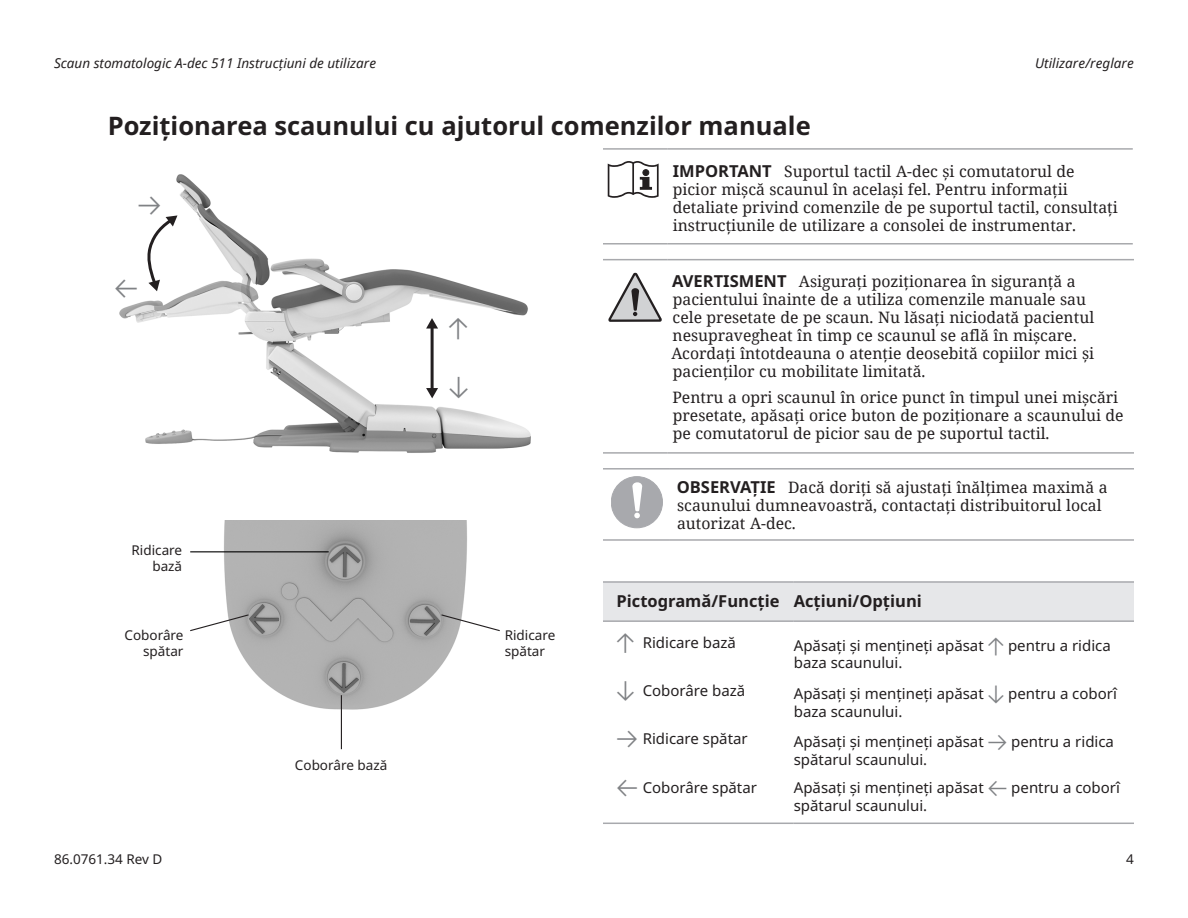
<style>
.page{position:relative;width:1188px;height:918px;background:#fff}
.page>*{position:absolute;margin:0;border:0;box-sizing:border-box;transform-origin:0 0}
.Heading_2{font:700 25.5px "Noto Sans";color:#231f20}
.t1{font:18px "Adec Touch Pad";color:#808285}
.Table_Heading{font:700 16.5px "Noto Sans";color:#231f20}
.Warning_text{font:15.75px/18px "Noto Serif";color:#231f20}
.Table_Text_w_Icons{font:15px/17.7px "Noto Sans";color:#231f20}
.Callout{font:13.5px/15.8px "Noto Sans";color:#231f20;text-align:right}
.t2{font:italic 13.5px "Noto Sans";color:#231f20}
.s1{font-family:"Noto Sans";font-weight:700;font-size:16.5px}
.s2{font-family:"Adec Touch Pad";font-size:16.5px;color:#808285}
.s3{font-family:"Adec Touch Pad";color:#808285}
</style>
<div class="page">
<hr style="left:668px;top:148px;width:465px;height:2px;background:#a8a9ad">
<hr style="left:668px;top:243px;width:465px;height:2px;background:#a8a9ad">
<hr style="left:603px;top:148px;width:65px;height:2px;background:#a8a9ad">
<hr style="left:603px;top:243px;width:65px;height:2px;background:#a8a9ad">
<svg style="left:608px;top:161px;width:51px;height:37px"></svg>
<hr style="left:668px;top:259px;width:466px;height:1px;background:#a8a9ad">
<hr style="left:668px;top:452px;width:466px;height:2px;background:#a8a9ad">
<hr style="left:603px;top:259px;width:65px;height:1px;background:#a8a9ad">
<hr style="left:603px;top:452px;width:65px;height:2px;background:#a8a9ad">
<svg style="left:609px;top:273px;width:52px;height:49px"></svg>
<hr style="left:603px;top:468px;width:67px;height:2px;background:#a8a9ad">
<hr style="left:603px;top:539px;width:67px;height:2px;background:#a8a9ad">
<hr style="left:670px;top:468px;width:464px;height:2px;background:#a8a9ad">
<hr style="left:670px;top:539px;width:464px;height:2px;background:#a8a9ad">
<div style="left:611px;top:477px;width:51px;height:51px;background:#a8a9ad;border-radius:50%"></div>
<div style="left:611px;top:476px;width:52px;height:52px;border:1px solid #a8a9ad;border-radius:50%"></div>
<svg style="left:632px;top:482px;width:10px;height:36px"></svg>
<div style="left:603px;top:583px;width:531px;height:37px;background:#e6e7e9"></div>
<hr style="left:603px;top:581px;width:191px;height:2px;background:#a8a9ad">
<hr style="left:794px;top:581px;width:340px;height:2px;background:#a8a9ad">
<hr style="left:603px;top:620px;width:191px;height:2px;background:#a8a9ad">
<hr style="left:794px;top:620px;width:340px;height:2px;background:#a8a9ad">
<hr style="left:603px;top:823px;width:191px;height:1px;background:#a8a9ad">
<hr style="left:794px;top:823px;width:340px;height:1px;background:#a8a9ad">
<img style="left:119px;top:174px;width:412px;height:279px">
<svg style="left:148px;top:215px;width:29px;height:76px"></svg>
<svg style="left:426px;top:388px;width:12px;height:10px"></svg>
<svg style="left:426px;top:318px;width:12px;height:11px"></svg>
<hr style="left:431px;top:325px;width:3px;height:65px;background:#231f20">
<img style="left:217px;top:520px;width:250px;height:197px">
<hr style="left:341px;top:695px;width:1px;height:54px;background:#231f20">
<hr style="left:190px;top:551px;width:139px;height:1px;background:#000">
<svg style="left:440px;top:614px;width:60px;height:18px"></svg>
<svg style="left:190px;top:614px;width:60px;height:18px"></svg>
<p class="t2" style="left:54px;top:54px;width:324px">Scaun stomatologic A-dec 511 Instrucțiuni de utilizare</p>
<p class="t2" style="left:1035px;top:54px;width:100px">Utilizare/reglare</p>
<p class="Heading_2" style="left:108px;top:112px;width:705px">Poziționarea scaunului cu ajutorul comenzilor manuale</p>
<p class="Warning_text" style="left:673px;top:162px;width:447px"><span class="s1">IMPORTANT</span> Suportul tactil A-dec și comutatorul de picior mișcă scaunul în același fel. Pentru informații detaliate privind comenzile de pe suportul tactil, consultați instrucțiunile de utilizare a consolei de instrumentar.</p>
<p class="t1" style="left:138px;top:194px;width:25px">&gt;</p>
<p class="t1" style="left:115px;top:277px;width:25px">&lt;</p>
<p class="Callout" style="left:132px;top:542px;width:52px">Ridicare bază</p>
<p class="t1" style="left:449px;top:317px;width:21px">,</p>
<p class="t1" style="left:449px;top:377px;width:21px">.</p>
<p class="Callout" style="left:125px;top:628px;width:60px">Coborâre spătar</p>
<p class="Callout" style="left:505px;top:628px;width:52px;text-align:left">Ridicare spătar</p>
<p class="Callout" style="left:295px;top:757px;width:94px">Coborâre bază</p>
<p class="Warning_text" style="left:671px;top:272px;width:424px"><span class="s1">AVERTISMENT</span> Asigurați poziționarea în siguranță a pacientului înainte de a utiliza comenzile manuale sau cele presetate de pe scaun. Nu lăsați niciodată pacientul nesupravegheat în timp ce scaunul se află în mișcare.<br>Acordați întotdeauna o atenție deosebită copiilor mici și pacienților cu mobilitate limitată.</p>
<p class="Warning_text" style="left:672px;top:388px;width:453px">Pentru a opri scaunul în orice punct în timpul unei mișcări presetate, apăsați orice buton de poziționare a scaunului de pe comutatorul de picior sau de pe suportul tactil.</p>
<p class="Warning_text" style="left:677px;top:478px;width:432px"><span class="s1">OBSERVAȚIE</span> Dacă doriți să ajustați înălțimea maximă a scaunului dumneavoastră, contactați distribuitorul local autorizat A-dec.</p>
<p class="Table_Heading" style="left:617px;top:592px;width:164px">Pictogramă/Funcție</p>
<p class="Table_Heading" style="left:794px;top:592px;width:130px">Acțiuni/Opțiuni</p>
<p class="Table_Text_w_Icons" style="left:617px;top:634px;width:121px"><span class="s2">,</span> Ridicare bază</p>
<p class="Table_Text_w_Icons" style="left:794px;top:637px;width:319px">Apăsați și mențineți apăsat <span class="s3">,</span> pentru a ridica baza scaunului.</p>
<p class="Table_Text_w_Icons" style="left:617px;top:682px;width:130px"><span class="s2">.</span> Coborâre bază</p>
<p class="Table_Text_w_Icons" style="left:794px;top:685px;width:325px">Apăsați și mențineți apăsat <span class="s3">.</span> pentru a coborî baza scaunului.</p>
<p class="Table_Text_w_Icons" style="left:617px;top:730px;width:133px"><span class="s2">&gt;</span> Ridicare spătar</p>
<p class="Table_Text_w_Icons" style="left:794px;top:733px;width:322px">Apăsați și mențineți apăsat <span class="s3">&gt;</span> pentru a ridica spătarul scaunului.</p>
<p class="Table_Text_w_Icons" style="left:617px;top:778px;width:142px"><span class="s2">&lt;</span> Coborâre spătar</p>
<p class="Table_Text_w_Icons" style="left:794px;top:779px;width:328px">Apăsați și mențineți apăsat <span class="s3">&lt;</span> pentru a coborî spătarul scaunului.</p>
<p class="Callout" style="left:54px;top:851px;width:110px">86.0761.34 Rev D</p>
<p class="Callout" style="left:1126px;top:851px;width:9px">4</p>
</div>
